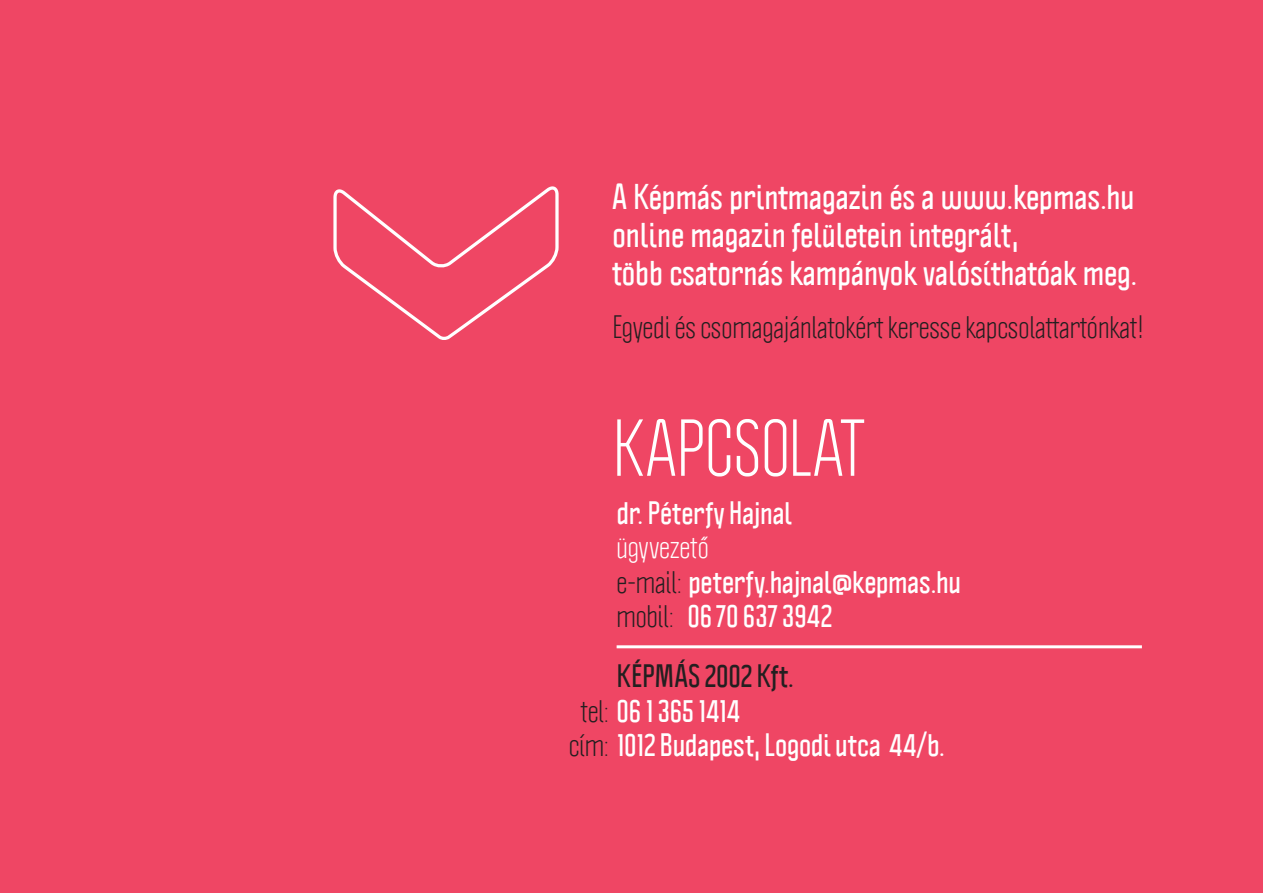
<style>
.page{position:relative;width:1263px;height:893px;background:#ef4664}
.page>*{position:absolute;margin:0;border:0;box-sizing:border-box;transform-origin:0 0}
.t1{font:70.5px "Politica";color:#fff}
.t2{font:700 31.5px/37.8px "Politica";color:#fff}
.t3{font:700 28.5px/34.5px "Politica";color:#fff}
.t4{font:28.5px "Politica";color:#231f20}
.t5{font:700 28.5px "Politica";letter-spacing:.01em;color:#231f20}
.s1{font-weight:400}
.s2{font-weight:400;color:#231f20}
</style>
<div class="page">
<hr style="left:617px;top:645px;width:525px;height:3px;background:#fff">
<svg style="left:333px;top:186px;width:226px;height:154px"></svg>
<p class="t2" style="left:612px;top:178px;width:526px">A Képmás printmagazin és a www.kepmas.hu online magazin felületein integrált,<br>több csatornás kampányok valósíthatóak meg.</p>
<p class="t4" style="left:612px;top:309px;width:534px">Egyedi és csomagajánlatokért keresse kapcsolattartónkat!</p>
<h1 class="t1" style="left:612px;top:404px;width:253px">KAPCSOLAT</h1>
<p class="t3" style="left:617px;top:495px;width:177px">dr. Péterfy Hajnal</p>
<p class="t3" style="left:617px;top:530px;width:346px"><span class="s1">ügyvezető<br></span><span class="s2">e-mail:</span> peterfy.hajnal@kepmas.hu <span class="s2">mobil:</span> 06 70 637 3942</p>
<p class="t5" style="left:617px;top:657px;width:179px">KÉPMÁS 2002 Kft.</p>
<p class="t3" style="left:581px;top:693px;width:161px"><span class="s2">tel:</span> 06 1 365 1414</p>
<p class="t3" style="left:569px;top:728px;width:378px"><span class="s2">cím:</span> 1012 Budapest, Logodi utca 44/b.</p>
</div>
